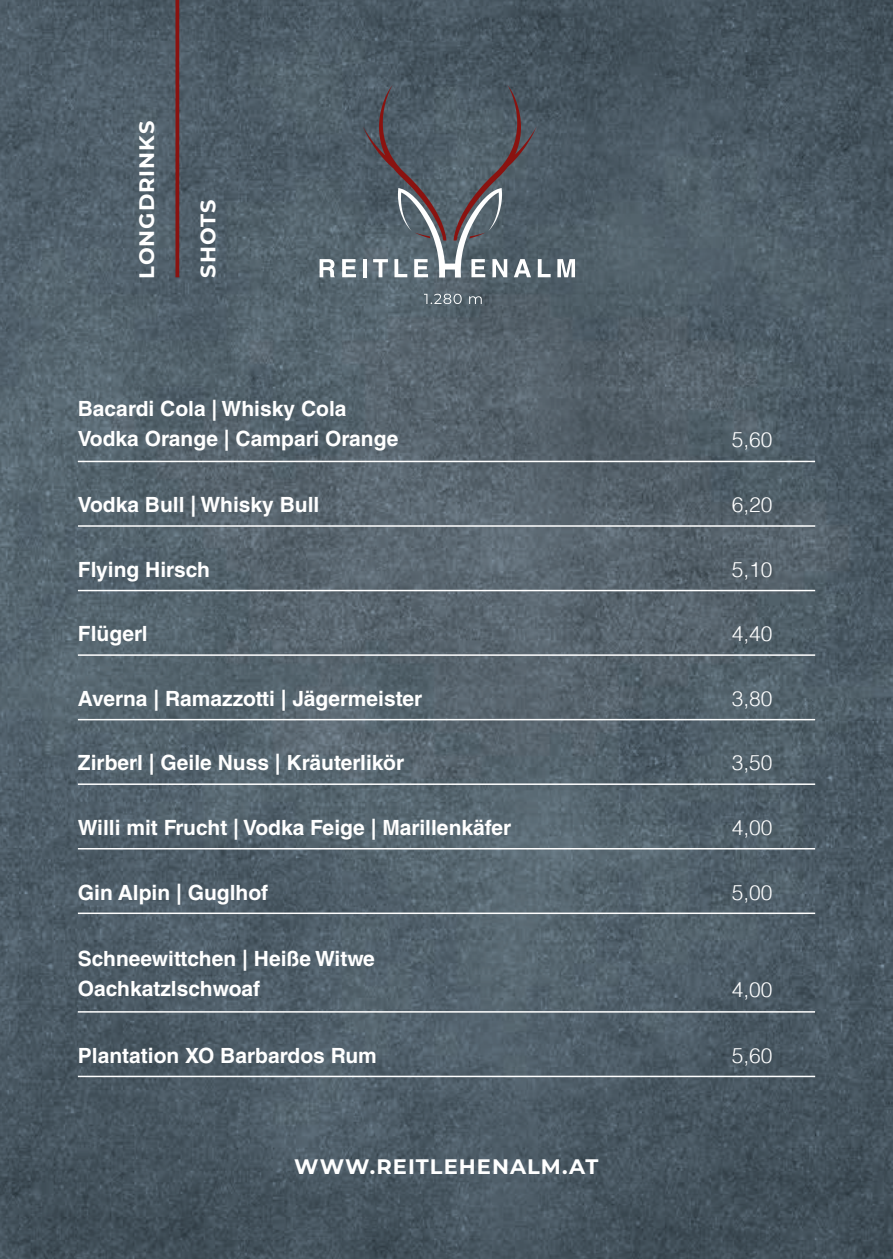
<style>
.page{position:relative;width:893px;height:1259px;background:#fff}
.page>*{position:absolute;margin:0;border:0;box-sizing:border-box;transform-origin:0 0}
.t1{font:700 21px/30px "Helvetica LT Std";color:#fff}
.t2{font:300 21px "Helvetica";color:#fff}
.t3{font:700 21px "Montserrat";letter-spacing:.05em;color:#fff}
</style>
<div class="page">
<img style="left:0;top:0;width:893px;height:1259px">
<svg style="left:424px;top:294px;width:58px;height:10px"></svg>
<svg style="left:320px;top:259px;width:15px;height:18px"></svg>
<svg style="left:342px;top:259px;width:14px;height:18px"></svg>
<svg style="left:363px;top:85px;width:188px;height:192px;background:#5d666f"></svg>
<svg style="left:557px;top:259px;width:18px;height:18px"></svg>
<hr style="left:78px;top:461px;width:562px;height:1px;background:#fff">
<hr style="left:640px;top:461px;width:175px;height:1px;background:#fff">
<hr style="left:78px;top:1011px;width:562px;height:1px;background:#fff">
<hr style="left:640px;top:1011px;width:175px;height:1px;background:#fff">
<hr style="left:78px;top:525px;width:562px;height:2px;background:#fff">
<hr style="left:640px;top:525px;width:175px;height:2px;background:#fff">
<hr style="left:78px;top:1075px;width:562px;height:2px;background:#fff">
<hr style="left:640px;top:1075px;width:175px;height:2px;background:#fff">
<hr style="left:78px;top:590px;width:562px;height:1px;background:#fff">
<hr style="left:640px;top:590px;width:175px;height:1px;background:#fff">
<hr style="left:78px;top:654px;width:562px;height:2px;background:#fff">
<hr style="left:640px;top:654px;width:175px;height:2px;background:#fff">
<hr style="left:78px;top:719px;width:562px;height:1px;background:#fff">
<hr style="left:640px;top:719px;width:175px;height:1px;background:#fff">
<hr style="left:78px;top:783px;width:562px;height:2px;background:#fff">
<hr style="left:640px;top:783px;width:175px;height:2px;background:#fff">
<hr style="left:78px;top:848px;width:562px;height:1px;background:#fff">
<hr style="left:640px;top:848px;width:175px;height:1px;background:#fff">
<hr style="left:78px;top:912px;width:562px;height:2px;background:#fff">
<hr style="left:640px;top:912px;width:175px;height:2px;background:#fff">
<svg style="left:175px;top:0;width:4px;height:277px"></svg>
<p class="t3" style="left:133px;top:279px;width:160px;rotate:-90deg">LONGDRINKS</p>
<p class="t3" style="left:194px;top:278px;width:80px;rotate:-90deg">SHOTS</p>
<p class="t1" style="left:78px;top:393px;width:322px">Bacardi Cola | Whisky Cola<br>Vodka Orange | Campari Orange</p>
<p class="t2" style="left:732px;top:422px;width:42px">5,60</p>
<p class="t1" style="left:78px;top:489px;width:243px">Vodka Bull | Whisky Bull</p>
<p class="t2" style="left:732px;top:487px;width:42px">6,20</p>
<p class="t1" style="left:78px;top:554px;width:134px">Flying Hirsch</p>
<p class="t2" style="left:732px;top:551px;width:42px">5,10</p>
<p class="t1" style="left:78px;top:618px;width:71px">Flügerl</p>
<p class="t2" style="left:732px;top:616px;width:42px">4,40</p>
<p class="t1" style="left:78px;top:683px;width:346px">Averna | Ramazzotti | Jägermeister</p>
<p class="t2" style="left:732px;top:680px;width:42px">3,80</p>
<p class="t1" style="left:78px;top:748px;width:328px">Zirberl | Geile Nuss | Kräuterlikör</p>
<p class="t2" style="left:732px;top:745px;width:42px">3,50</p>
<p class="t1" style="left:78px;top:812px;width:435px">Willi mit Frucht | Vodka Feige | Marillenkäfer</p>
<p class="t2" style="left:732px;top:809px;width:42px">4,00</p>
<p class="t1" style="left:78px;top:877px;width:192px">Gin Alpin | Guglhof</p>
<p class="t2" style="left:732px;top:874px;width:42px">5,00</p>
<p class="t1" style="left:78px;top:943px;width:299px">Schneewittchen | Heiße Witwe<br>Oachkatzlschwoaf</p>
<p class="t2" style="left:732px;top:972px;width:42px">4,00</p>
<p class="t1" style="left:78px;top:1040px;width:301px">Plantation XO Barbardos Rum</p>
<p class="t2" style="left:732px;top:1037px;width:42px">5,60</p>
<p class="t3" style="left:294px;top:1152px;width:306px">WWW.REITLEHENALM.AT</p>
</div>
